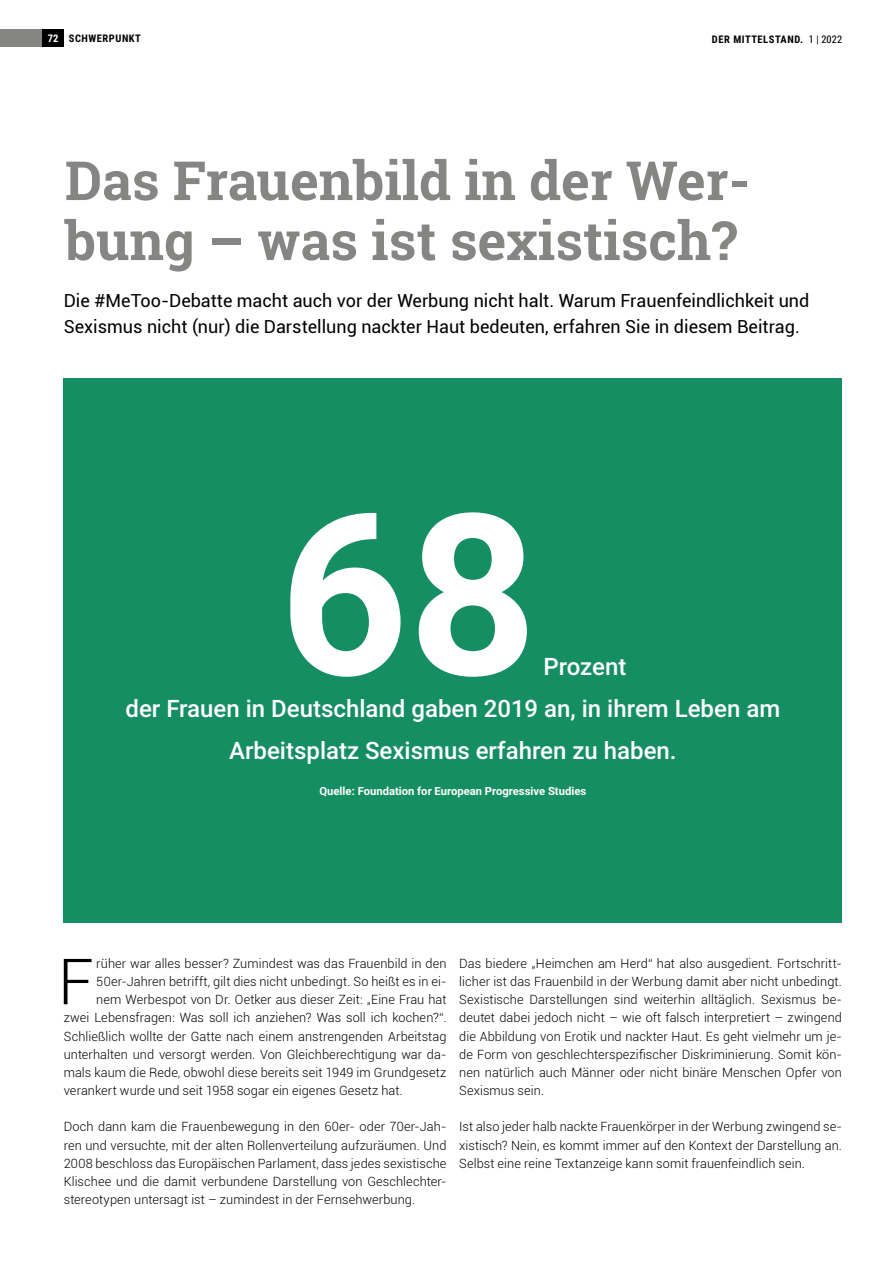
<style>
.page{position:relative;width:893px;height:1263px;background:#fff}
.page>*{position:absolute;margin:0;border:0;box-sizing:border-box;transform-origin:0 0}
.t1{font:700 225px "Roboto";color:#fff}
.t2{font:300 63.75px "Roboto";color:#000}
.t3{font:700 54px/60px "Roboto Slab";color:#858584}
.t4{font:500 24px "Roboto";color:#fff}
.t5{font:18px/25.5px "Roboto";color:#000}
.t6{font:300 12.75px/18.1px "Roboto";letter-spacing:.005em;color:#000;text-align:justify}
.t7{font:700 11.25px "Roboto";color:#fff}
.t8{font:700 10.5px "Roboto Condensed";letter-spacing:.05em;color:#000}
.s1{color:#fff}
.s2{font-weight:400}
</style>
<div class="page">
<div style="left:64px;top:378px;width:778px;height:545px;background:#148e62"></div>
<div style="left:0;top:30px;width:43px;height:17px;background:#858584"></div>
<div style="left:43px;top:30px;width:21px;height:17px;background:#000"></div>
<p class="t8" style="left:48px;top:31px;width:95px"><span class="s1">72</span> SCHWERPUNKT</p>
<p class="t8" style="left:712px;top:31px;width:132px">DER MITTELSTAND. <span class="s2">1 | 2022</span></p>
<h3 class="t3" style="left:65px;top:150px;width:687px">Das Frauenbild in der Wer&shy;bung – was ist sexistisch?</h3>
<h3 class="t5" style="left:64px;top:287px;width:747px">Die #MeToo-Debatte macht auch vor der Werbung nicht halt. Warum Frauenfeindlichkeit und<br>Sexismus nicht (nur) die Darstellung nackter Haut bedeuten, erfahren Sie in diesem Beitrag.</h3>
<h1 class="t1" style="left:279px;top:437px;width:260px">68</h1>
<h3 class="t4" style="left:543px;top:649px;width:84px">Prozent</h3>
<h3 class="t4" style="left:126px;top:691px;width:656px">der Frauen in Deutschland gaben 2019 an, in ihrem Leben am</h3>
<h3 class="t4" style="left:229px;top:733px;width:449px">Arbeitsplatz Sexismus erfahren zu haben.</h3>
<p class="t7" style="left:319px;top:783px;width:268px">Quelle: Foundation for European Progressive Studies</p>
<h2 class="t2" style="left:58px;top:937px;width:37px">F</h2>
<p class="t6" style="left:96px;top:954px;width:352px">rüher war alles besser? Zumindest was das Frauenbild in den</p>
<p class="t6" style="left:96px;top:972px;width:352px">50er-Jahren betrifft, gilt dies nicht unbedingt. So heißt es in ei-</p>
<p class="t6" style="left:96px;top:990px;width:352px">nem Werbespot von Dr. Oetker aus dieser Zeit: „Eine Frau hat</p>
<p class="t6" style="left:64px;top:1008px;width:384px">zwei Lebensfragen: Was soll ich anziehen? Was soll ich kochen?“.</p>
<p class="t6" style="left:64px;top:1026px;width:384px">Schließlich wollte der Gatte nach einem anstrengenden Arbeitstag</p>
<p class="t6" style="left:64px;top:1045px;width:384px">unterhalten und versorgt werden. Von Gleichberechtigung war da-</p>
<p class="t6" style="left:64px;top:1063px;width:384px">mals kaum die Rede, obwohl diese bereits seit 1949 im Grundgesetz</p>
<p class="t6" style="left:64px;top:1081px;width:340px">verankert wurde und seit 1958 sogar ein eigenes Gesetz hat.</p>
<p class="t6" style="left:64px;top:1117px;width:384px">Doch dann kam die Frauenbewegung in den 60er- oder 70er-Jah&shy;ren und versuchte, mit der alten Rollenverteilung aufzuräumen. Und 2008 beschloss das Europäischen Parlament, dass jedes sexistische Klischee und die damit verbundene Darstellung von Geschlechter&shy;stereotypen untersagt ist – zumindest in der Fernsehwerbung.</p>
<p class="t6" style="left:459px;top:954px;width:384px;text-align:left">Das biedere „Heimchen am Herd“ hat also ausgedient. Fortschritt&shy;licher ist das Frauenbild in der Werbung damit aber nicht unbedingt.<br>Sexistische Darstellungen sind weiterhin alltäglich. Sexismus be&shy;deutet dabei jedoch nicht – wie oft falsch interpretiert – zwingend die Abbildung von Erotik und nackter Haut. Es geht vielmehr um je&shy;de Form von geschlechterspezifischer Diskriminierung. Somit kön&shy;nen natürlich auch Männer oder nicht binäre Menschen Opfer von Sexismus sein.</p>
<p class="t6" style="left:459px;top:1117px;width:384px">Ist also jeder halb nackte Frauenkörper in der Werbung zwingend se&shy;xistisch? Nein, es kommt immer auf den Kontext der Darstellung an.<br>Selbst eine reine Textanzeige kann somit frauenfeindlich sein.</p>
</div>
